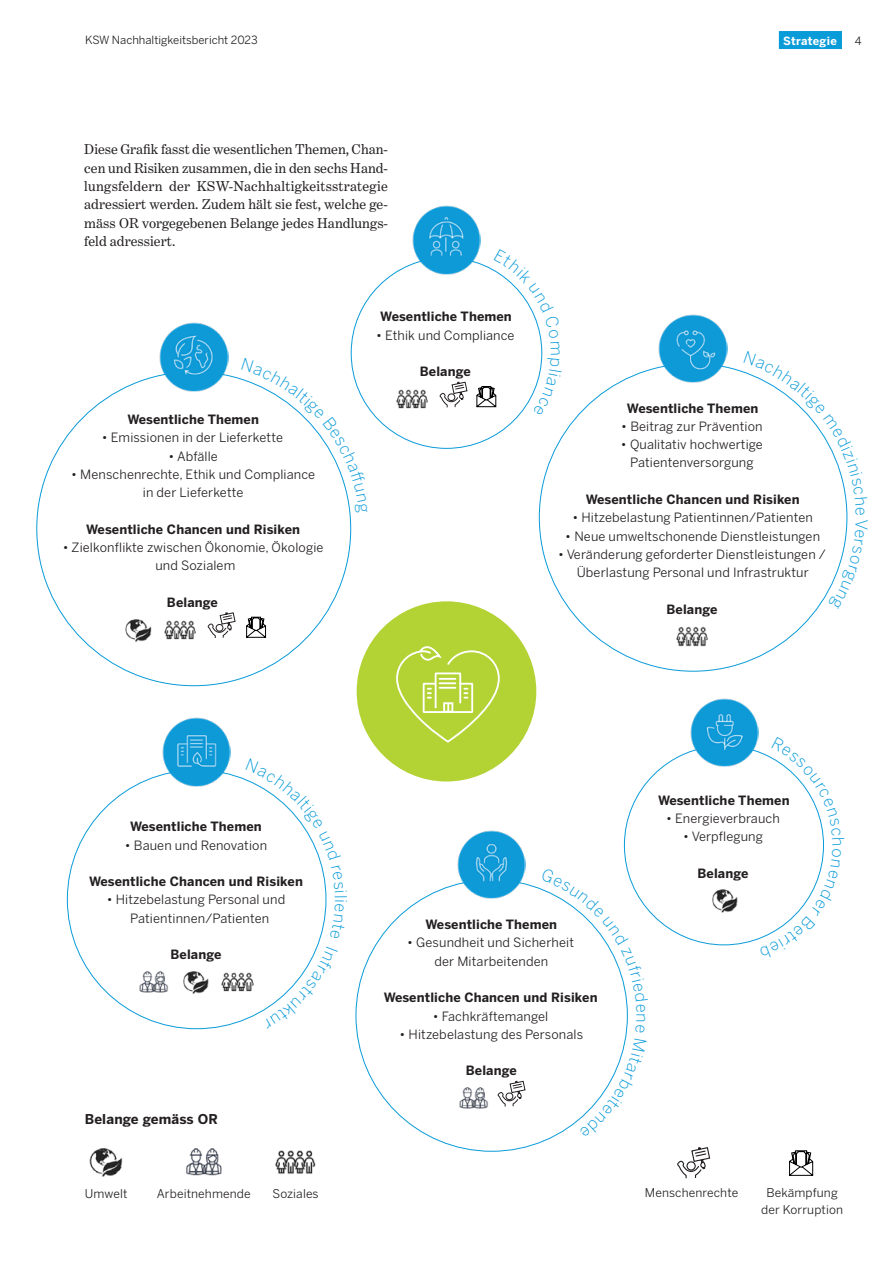
<style>
.page{position:relative;width:893px;height:1263px;background:#fff}
.page>*{position:absolute;margin:0;border:0;box-sizing:border-box;transform-origin:0 0}
.Lauftext-9_6-Einzug{font:14.4px/18.3px "Benton Modern";letter-spacing:.005em;color:#231f20;text-align:justify}
.Lauftext-Titel-9{font:700 13.5px "Benton Sans";letter-spacing:.01em;color:#231f20}
.Lauftext-Titel-9-2{font:12.75px/18.3px "Benton Sans";letter-spacing:.01em;color:#231f20;text-align:center}
.Lauftext-Titel-9-3{font:700 12.75px "Benton Sans";letter-spacing:.01em;color:#231f20}
.Lauftext-Titel-9-4{font:12px "Benton Sans";letter-spacing:.01em;color:#231f20}
.t1{font:11.25px "Benton Sans";color:#231f20}
.t2{font:700 11.25px "Benton Sans";letter-spacing:.025em;color:#fff}
</style>
<div class="page">
<div style="left:779px;top:31px;width:63px;height:18px;background:#0a9bd9"></div>
<div style="left:357px;top:601px;width:179px;height:180px;background:#b3d234;border-radius:50%"></div>
<svg style="left:396px;top:646px;width:104px;height:97px"></svg>
<img style="left:125px;top:619px;width:27px;height:23px">
<img style="left:164px;top:620px;width:32px;height:20px">
<svg style="left:207px;top:612px;width:29px;height:26px"></svg>
<svg style="left:246px;top:617px;width:20px;height:21px"></svg>
<img style="left:160px;top:323px;width:68px;height:68px">
<img style="left:89px;top:1148px;width:34px;height:29px">
<img style="left:186px;top:1148px;width:36px;height:28px">
<img style="left:275px;top:1150px;width:41px;height:24px">
<img style="left:676px;top:626px;width:32px;height:21px">
<img style="left:659px;top:314px;width:68px;height:69px">
<img style="left:459px;top:1087px;width:29px;height:22px">
<svg style="left:497px;top:1080px;width:29px;height:27px"></svg>
<img style="left:457px;top:830px;width:69px;height:69px">
<img style="left:139px;top:971px;width:29px;height:22px">
<img style="left:183px;top:971px;width:26px;height:23px">
<img style="left:222px;top:972px;width:32px;height:20px">
<img style="left:162px;top:717px;width:69px;height:69px">
<img style="left:712px;top:889px;width:26px;height:24px">
<img style="left:690px;top:698px;width:69px;height:69px">
<img style="left:396px;top:389px;width:32px;height:20px">
<svg style="left:439px;top:381px;width:29px;height:27px"></svg>
<img style="left:412px;top:206px;width:69px;height:69px">
<svg style="left:677px;top:1147px;width:34px;height:32px"></svg>
<svg style="left:789px;top:1150px;width:25px;height:26px"></svg>
<svg style="left:241px;top:358px;width:127px;height:155px"></svg>
<svg style="left:744px;top:371px;width:104px;height:238px"></svg>
<svg style="left:541px;top:868px;width:107px;height:164px"></svg>
<svg style="left:579px;top:1038px;width:47px;height:82px"></svg>
<svg style="left:246px;top:779px;width:81px;height:160px"></svg>
<svg style="left:263px;top:947px;width:55px;height:64px"></svg>
<svg style="left:759px;top:751px;width:65px;height:188px"></svg>
<svg style="left:476px;top:249px;width:67px;height:167px"></svg>
<p class="t1" style="left:85px;top:33px;width:174px">KSW Nachhaltigkeitsbericht 2023</p>
<p class="t2" style="left:783px;top:33px;width:55px">Strategie</p>
<p class="t1" style="left:855px;top:34px;width:8px">4</p>
<p class="Lauftext-9_6-Einzug" style="left:84px;top:140px;width:305px">Diese Grafik fasst die wesentlichen Themen, Chan&shy;cen und Risiken zusammen, die in den sechs Hand&shy;lungsfeldern der KSW-Nachhaltigkeitsstrategie adressiert werden. Zudem hält sie fest, welche ge&shy;mäss OR vorgegebenen Belange jedes Handlungs&shy;feld adressiert.</p>
<p class="Lauftext-Titel-9-3" style="left:127px;top:411px;width:133px">Wesentliche Themen</p>
<p class="Lauftext-Titel-9-2" style="left:102px;top:428px;width:183px">• Emissionen in der Lieferkette</p>
<p class="Lauftext-Titel-9-2" style="left:168px;top:447px;width:51px">• Abfälle</p>
<p class="Lauftext-Titel-9-2" style="left:71px;top:465px;width:245px">• Menschenrechte, Ethik und Compliance</p>
<p class="Lauftext-Titel-9-2" style="left:143px;top:483px;width:102px">in der Lieferkette</p>
<p class="Lauftext-Titel-9-3" style="left:86px;top:521px;width:215px">Wesentliche Chancen und Risiken</p>
<p class="Lauftext-Titel-9-2" style="left:63px;top:538px;width:262px">• Zielkonflikte zwischen Ökonomie, Ökologie</p>
<p class="Lauftext-Titel-9-2" style="left:155px;top:557px;width:81px">und Sozialem</p>
<p class="Lauftext-Titel-9-3" style="left:167px;top:594px;width:52px">Belange</p>
<p class="Lauftext-Titel-9-3" style="left:380px;top:309px;width:133px">Wesentliche Themen</p>
<p class="Lauftext-Titel-9-2" style="left:376px;top:326px;width:140px">• Ethik und Compliance</p>
<p class="Lauftext-Titel-9-3" style="left:420px;top:364px;width:52px">Belange</p>
<p class="Lauftext-Titel-9-3" style="left:627px;top:400px;width:133px">Wesentliche Themen</p>
<p class="Lauftext-Titel-9-2" style="left:621px;top:417px;width:143px">• Beitrag zur Prävention</p>
<p class="Lauftext-Titel-9-2" style="left:621px;top:435px;width:143px">• Qualitativ hochwertige<br>Patientenversorgung</p>
<p class="Lauftext-Titel-9-3" style="left:586px;top:491px;width:215px">Wesentliche Chancen und Risiken</p>
<p class="Lauftext-Titel-9-2" style="left:572px;top:509px;width:242px">• Hitzebelastung Patientinnen/Patienten</p>
<p class="Lauftext-Titel-9-2" style="left:565px;top:527px;width:256px">• Neue umweltschonende Dienstleistungen</p>
<p class="Lauftext-Titel-9-2" style="left:558px;top:545px;width:269px">• Veränderung geforderter Dienstleistungen /<br>Überlastung Personal und Infrastruktur</p>
<p class="Lauftext-Titel-9-3" style="left:666px;top:601px;width:52px">Belange</p>
<p class="Lauftext-Titel-9-3" style="left:130px;top:818px;width:133px">Wesentliche Themen</p>
<p class="Lauftext-Titel-9-2" style="left:125px;top:836px;width:144px">• Bauen und Renovation</p>
<p class="Lauftext-Titel-9-3" style="left:89px;top:873px;width:215px">Wesentliche Chancen und Risiken</p>
<p class="Lauftext-Titel-9-2" style="left:107px;top:891px;width:180px">• Hitzebelastung Personal und<br>Patientinnen/Patienten</p>
<p class="Lauftext-Titel-9-3" style="left:170px;top:947px;width:53px">Belange</p>
<p class="Lauftext-Titel-9" style="left:85px;top:1111px;width:135px">Belange gemäss OR</p>
<p class="Lauftext-Titel-9-4" style="left:85px;top:1186px;width:44px">Umwelt</p>
<p class="Lauftext-Titel-9-4" style="left:157px;top:1186px;width:95px">Arbeitnehmende</p>
<p class="Lauftext-Titel-9-4" style="left:273px;top:1186px;width:47px">Soziales</p>
<p class="Lauftext-Titel-9-3" style="left:426px;top:916px;width:133px">Wesentliche Themen</p>
<p class="Lauftext-Titel-9-2" style="left:407px;top:933px;width:168px">• Gesundheit und Sicherheit der Mitarbeitenden</p>
<p class="Lauftext-Titel-9-3" style="left:384px;top:989px;width:215px">Wesentliche Chancen und Risiken</p>
<p class="Lauftext-Titel-9-2" style="left:433px;top:1007px;width:117px">• Fachkräftemangel</p>
<p class="Lauftext-Titel-9-2" style="left:400px;top:1025px;width:185px">• Hitzebelastung des Personals</p>
<p class="Lauftext-Titel-9-3" style="left:466px;top:1063px;width:52px">Belange</p>
<p class="Lauftext-Titel-9-3" style="left:658px;top:792px;width:133px">Wesentliche Themen</p>
<p class="Lauftext-Titel-9-2" style="left:666px;top:809px;width:115px">• Energieverbrauch</p>
<p class="Lauftext-Titel-9-2" style="left:683px;top:827px;width:81px">• Verpflegung</p>
<p class="Lauftext-Titel-9-3" style="left:697px;top:865px;width:52px">Belange</p>
<p class="Lauftext-Titel-9-4" style="left:645px;top:1186px;width:95px">Menschenrechte</p>
<p class="Lauftext-Titel-9-4" style="left:766px;top:1186px;width:73px">Bekämpfung</p>
<p class="Lauftext-Titel-9-4" style="left:761px;top:1202px;width:83px">der Korruption</p>
</div>
